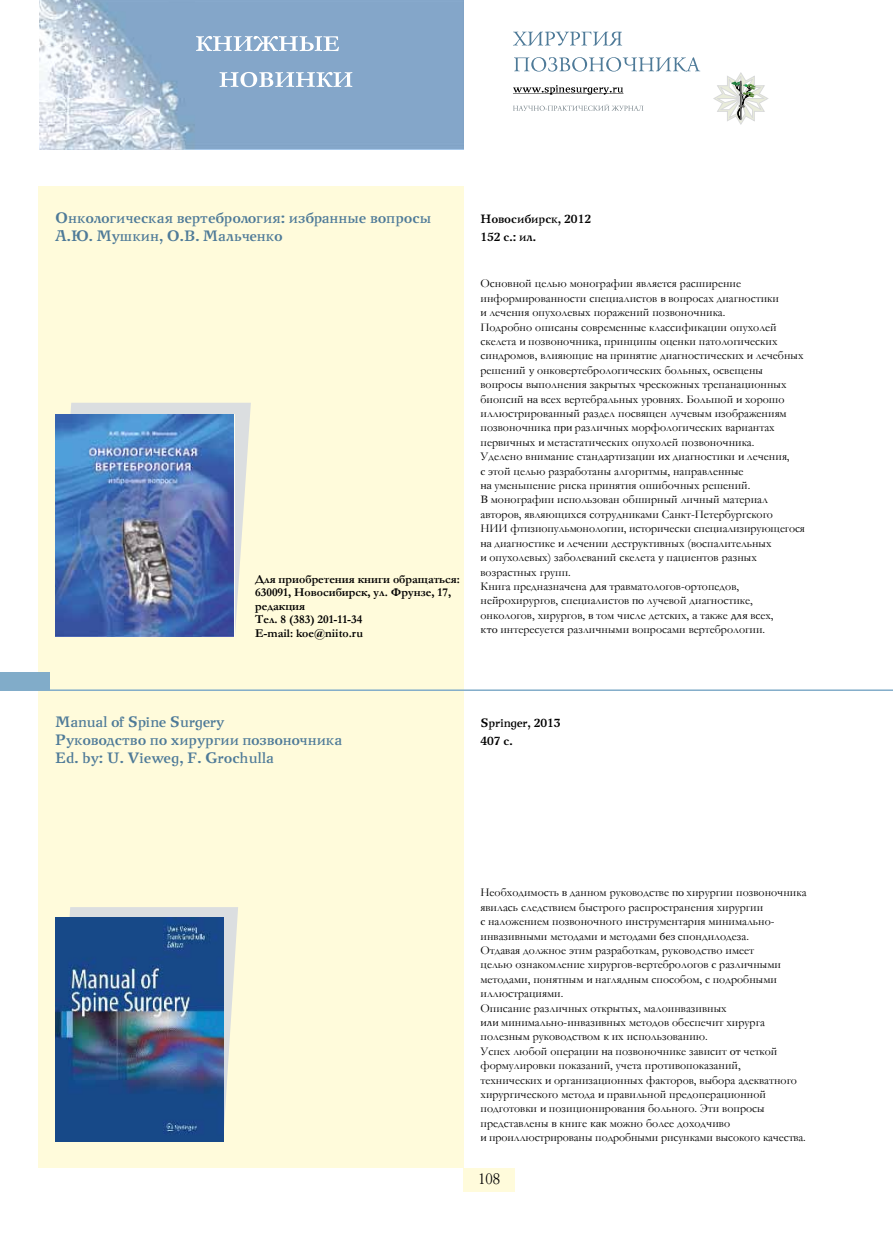
<style>
.page{position:relative;width:893px;height:1234px;background:#fff}
.page>*{position:absolute;margin:0;border:0;box-sizing:border-box;transform-origin:0 0}
.t1{font:700 15px/18px "New Journal C";color:#4e7a98}
.t2{font:300 15px "Garamond Narrow C";color:#000}
.t3{font:12px/14.4px "Garamond";color:#000}
.t4{font:700 12px/13.5px "Garamond";color:#000}
.t5{font:700 12px/18px "New Journal C";color:#000}
.s1{font-family:"New Journal C";font-size:10.5px}
</style>
<div class="page">
<div style="left:38px;top:186px;width:425px;height:981px;background:#fffbdb"></div>
<div style="left:464px;top:1167px;width:51px;height:24px;background:#fffbdb"></div>
<img style="left:40px;top:0;width:423px;height:149px">
<svg style="left:196px;top:36px;width:143px;height:15px"></svg>
<svg style="left:220px;top:72px;width:132px;height:15px"></svg>
<svg style="left:713px;top:72px;width:55px;height:53px"></svg>
<svg style="left:513px;top:32px;width:187px;height:40px"></svg>
<svg style="left:513px;top:104px;width:130px;height:7px"></svg>
<svg style="left:513px;top:85px;width:110px;height:10px"></svg>
<svg style="left:69px;top:907px;width:169px;height:233px"></svg>
<svg style="left:70px;top:403px;width:181px;height:233px;fill:#dbdee0"></svg>
<img style="left:55px;top:917px;width:168px;height:223px">
<img style="left:55px;top:414px;width:179px;height:222px">
<hr style="left:0;top:689px;width:893px;height:1px;background:#81acc9">
<div style="left:0;top:672px;width:50px;height:18px;background:#81acc9"></div>
<p class="t1" style="left:55px;top:208px;width:378px">Онкологическая вертебрология: избранные вопросы<br>А.Ю. Мушкин, О.В. Мальченко</p>
<p class="t5" style="left:480px;top:209px;width:112px">Новосибирск, 2012<br>152 с.: ил.</p>
<p class="t3" style="left:480px;top:276px;width:326px">Основной целью монографии является расширение информированности специалистов <span class="s1">в</span> вопросах диагностики<br><span class="s1">и</span> лечения опухолевых поражений позвоночника.<br>Подробно описаны современные классификации опухолей скелета <span class="s1">и</span> позвоночника, принципы оценки патологических синдромов, влияющие <span class="s1">на</span> принятие диагностических <span class="s1">и</span> лечебных решений <span class="s1">у</span> онковертебрологических больных, освещены вопросы выполнения закрытых чрескожных трепанационных биопсий <span class="s1">на</span> всех вертебральных уровнях. Большой <span class="s1">и</span> хорошо иллюстрированный раздел посвящен лучевым изображениям позвоночника <span class="s1">при</span> различных морфологических вариантах первичных <span class="s1">и</span> метастатических опухолей позвоночника.<br>Уделено внимание стандартизации <span class="s1">их</span> диагностики <span class="s1">и</span> лечения,<br><span class="s1">с</span> этой целью разработаны алгоритмы, направленные<br><span class="s1">на</span> уменьшение риска принятия ошибочных решений.<br><span class="s1">В</span> монографии использован обширный личный материал авторов, являющихся сотрудниками Санкт-Петербургского<br>НИИ фтизиопульмонологии, исторически специализирующегося <span class="s1">на</span> диагностике <span class="s1">и</span> лечении деструктивных (воспалительных<br><span class="s1">и</span> опухолевых) заболеваний скелета <span class="s1">у</span> пациентов разных возрастных групп.<br>Книга предназначена <span class="s1">для</span> травматологов-ортопедов, нейрохирургов, специалистов <span class="s1">по</span> лучевой диагностике, онкологов, хирургов, <span class="s1">в</span> том числе детских, <span class="s1">а</span> также <span class="s1">для</span> всех,<br><span class="s1">кто</span> интересуется различными вопросами вертебрологии.</p>
<p class="t4" style="left:255px;top:572px;width:206px">Для приобретения книги обращаться:<br>630091, Новосибирск, ул. Фрунзе, 17, редакция<br>Тел. 8 (383) 201-11-34<br>E-mail: koe@niito.ru</p>
<p class="t1" style="left:55px;top:712px;width:289px">Manual of Spine Surgery<br>Руководство по хирургии позвоночника<br>Ed. by: U. Vieweg, F. Grochulla</p>
<p class="t5" style="left:480px;top:713px;width:82px">Springer, 2013<br>407 с.</p>
<p class="t3" style="left:480px;top:884px;width:328px">Необходимость <span class="s1">в</span> данном руководстве <span class="s1">по</span> хирургии позвоночника явилась следствием быстрого распространения хирургии<br><span class="s1">с</span> наложением позвоночного инструментария минимально&shy;инвазивными методами <span class="s1">и</span> методами <span class="s1">без</span> спондилодеза.<br>Отдавая должное этим разработкам, руководство имеет<br>целью ознакомление хирургов-вертебрологов <span class="s1">с</span> различными методами, понятным <span class="s1">и</span> наглядным способом, <span class="s1">с</span> подробными иллюстрациями.<br>Описание различных открытых, малоинвазивных<br><span class="s1">или</span> минимально-инвазивных методов обеспечит хирурга полезным руководством <span class="s1">к</span> их использованию.<br>Успех любой операции <span class="s1">на</span> позвоночнике зависит <span class="s1">от</span> четкой формулировки показаний, учета противопоказаний,<br>технических <span class="s1">и</span> организационных факторов, выбора адекватного хирургического метода <span class="s1">и</span> правильной предоперационной подготовки <span class="s1">и</span> позиционирования больного. Эти вопросы представлены <span class="s1">в</span> книге <span class="s1">как</span> можно более доходчиво<br><span class="s1">и</span> проиллюстрированы подробными рисунками высокого качества.</p>
<p class="t2" style="left:478px;top:1170px;width:23px">108</p>
</div>
